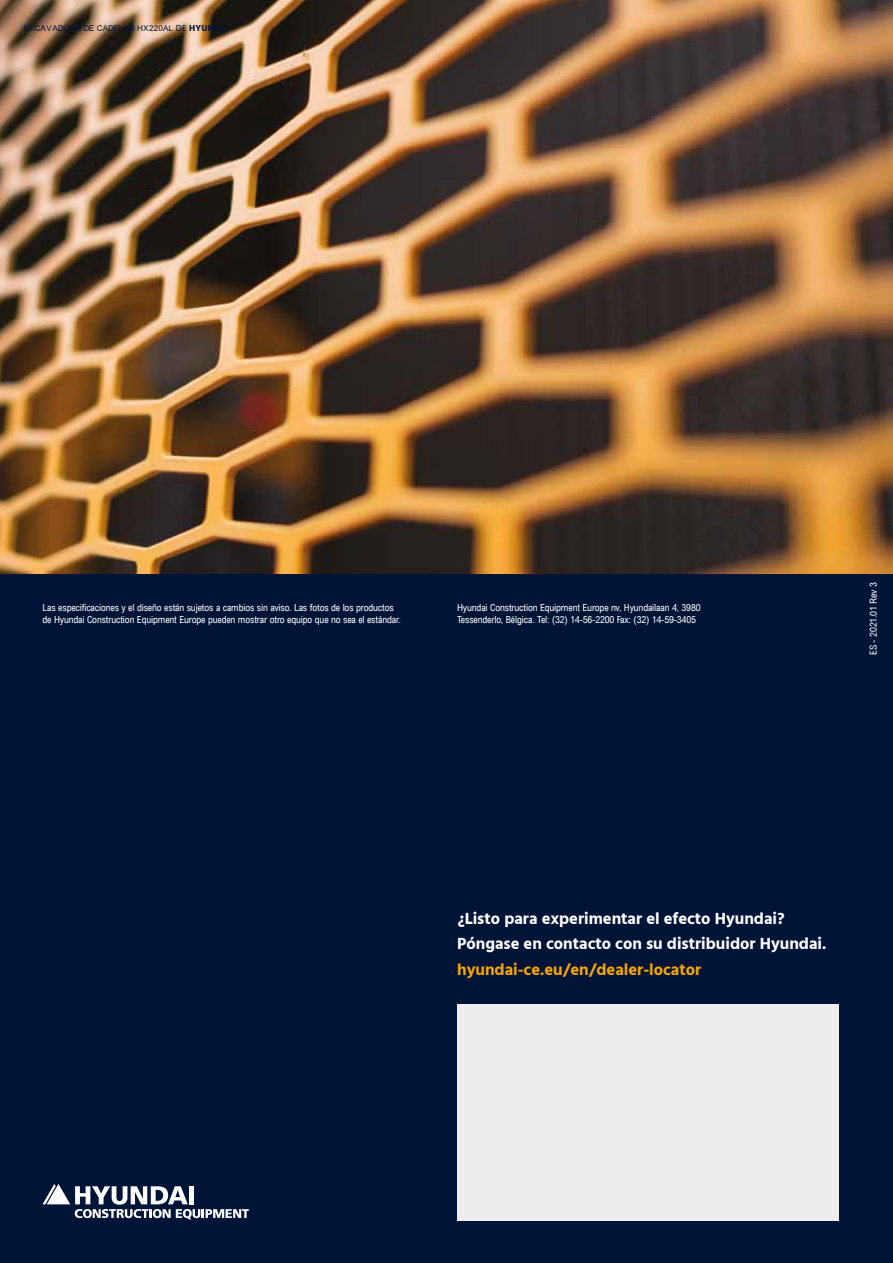
<style>
.page{position:relative;width:893px;height:1263px;background:#fff}
.page>*{position:absolute;margin:0;border:0;box-sizing:border-box;transform-origin:0 0}
.t1{font:700 16.5px/25.5px "Hind";color:#fff}
.t2{font:700 16.5px "Hind";color:#f7a600}
.t3{font:condensed 9.75px/12px "Arial";letter-spacing:-.015em;color:#fff}
.t4{font:9px "Arial MT Light";letter-spacing:.02em;color:#001437}
.s1{font-family:"Hind"}
.s2{font-family:"Hind";font-weight:700}
</style>
<div class="page">
<img style="left:0;top:0;width:893px;height:574px">
<div style="left:0;top:574px;width:893px;height:689px;background:#001437"></div>
<div style="left:457px;top:1004px;width:382px;height:216px;background:#ededed"></div>
<svg style="left:43px;top:1184px;width:206px;height:35px"></svg>
<p class="t4" style="left:24px;top:24px;width:207px">EXCAVADORA DE CADENAS HX220AL <span class="s1">DE</span> <span class="s2">HYUNDAI</span></p>
<p class="t3" style="left:43px;top:601px;width:360px">Las especificaciones y el diseño están sujetos a cambios sin aviso. Las fotos de los productos de Hyundai Construction Equipment Europe pueden mostrar otro equipo que no sea el estándar.</p>
<p class="t3" style="left:457px;top:601px;width:245px">Hyundai Construction Equipment Europe nv, Hyundailaan 4, 3980<br>Tessenderlo, Bélgica. Tel: (32) 14-56-2200 Fax: (32) 14-59-3405</p>
<p class="t3" style="left:867px;top:655px;width:74px;rotate:-90deg">ES - 2021.01 Rev 3</p>
<h1 class="t1" style="left:457px;top:905px;width:371px">¿Listo para experimentar el efecto Hyundai?<br>Póngase en contacto con su distribuidor Hyundai.</h1>
<h1 class="t2" style="left:457px;top:959px;width:246px">hyundai-ce.eu/en/dealer-locator</h1>
</div>
